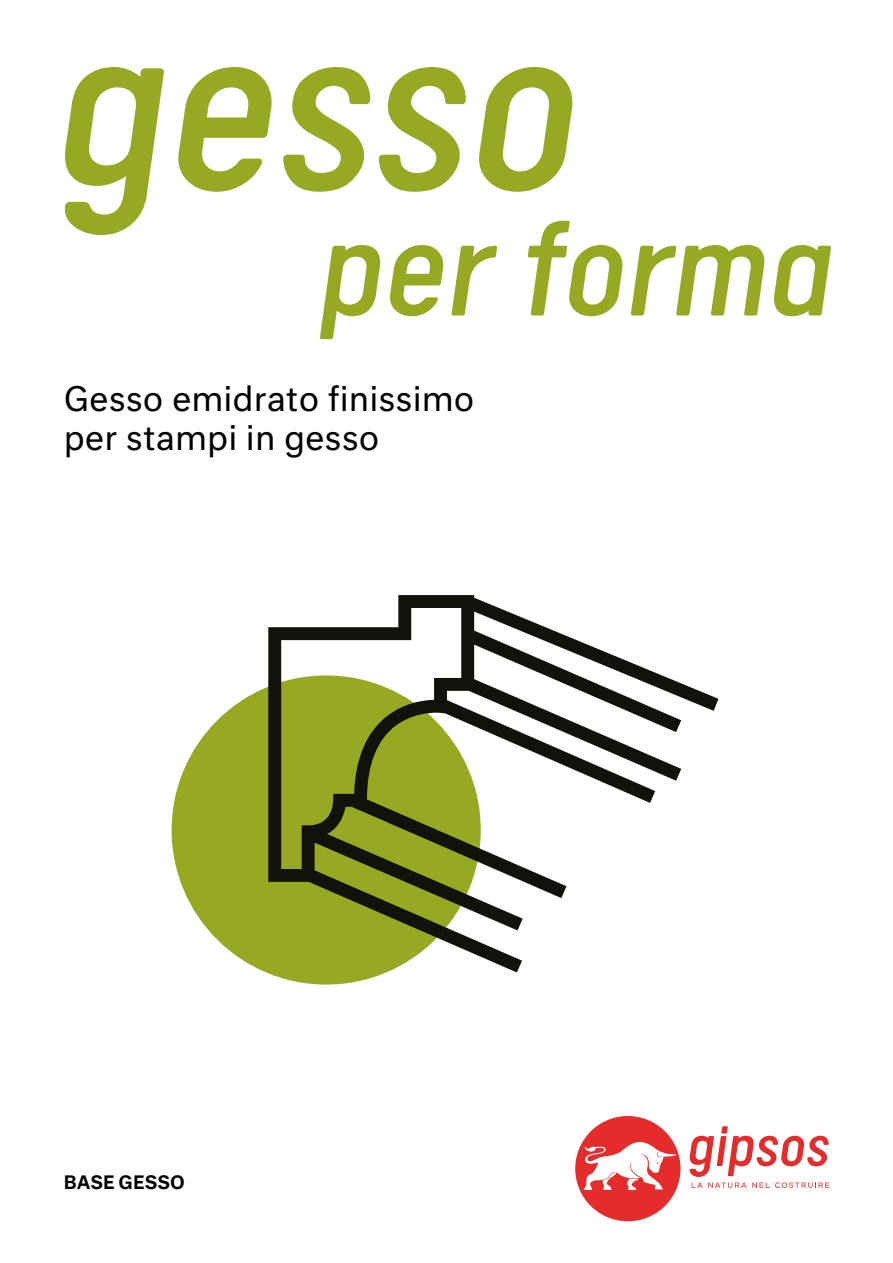
<style>
.page{position:relative;width:893px;height:1263px;background:#fff}
.page>*{position:absolute;margin:0;border:0;box-sizing:border-box;transform-origin:0 0}
.t1{font:italic 265.5px "Calps";color:#97a822}
.t2{font:italic 151.65px "Calps";color:#97a822}
.t3{font:33px/39.6px "Neutral Std";color:#000}
.t4{font:500 18px "Neutral Std";color:#000}
</style>
<div class="page">
<svg style="left:689px;top:1126px;width:140px;height:62px"></svg>
<svg style="left:575px;top:1116px;width:105px;height:105px"></svg>
<div style="left:172px;top:675px;width:309px;height:309px;background:#97a822;border-radius:50%"></div>
<svg style="left:268px;top:595px;width:450px;height:377px"></svg>
<h1 class="t1" style="left:47px;top:-45px;width:527px">gesso</h1>
<h2 class="t2" style="left:315px;top:181px;width:516px">per forma</h2>
<p class="t3" style="left:64px;top:378px;width:412px">Gesso emidrato finissimo per stampi in gesso</p>
<p class="t4" style="left:64px;top:1170px;width:123px">BASE GESSO</p>
</div>
